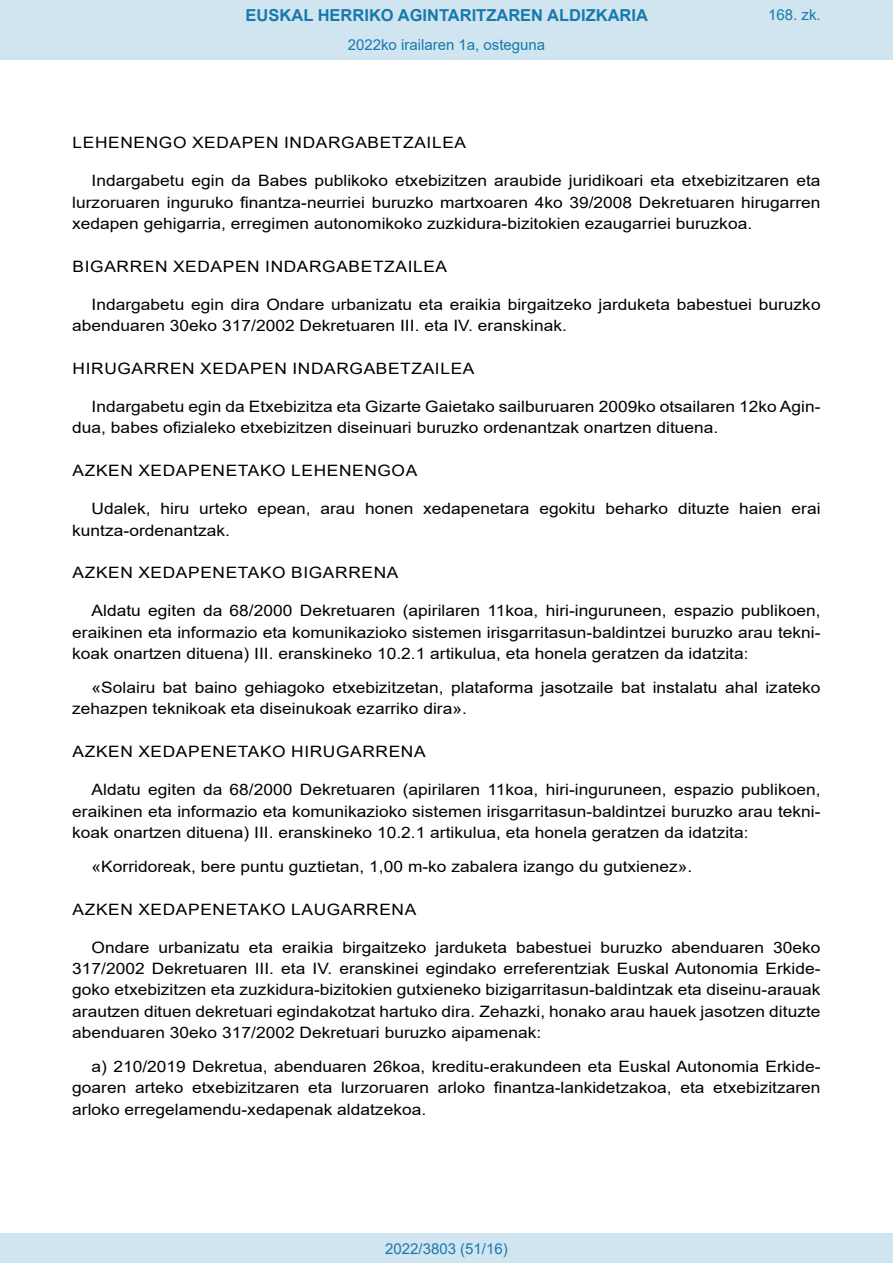
<style>
.page{position:relative;width:893px;height:1263px;background:#fff}
.page>*{position:absolute;margin:0;border:0;box-sizing:border-box;transform-origin:0 0}
.t1{font:700 16.5px "Arial";color:#1879ad}
.BOPVDetalle{font:15.6px/21.3px "Arial";color:#000;text-align:justify;scale:1.11 1}
.BOPVDisposicion{font:15.6px "Arial";letter-spacing:.035em;color:#000;scale:1.11 1}
.Paginacion_Centro{font:15px "Arial";color:#1879ad}
</style>
<div class="page">
<div style="left:0;top:0;width:893px;height:60px;background:#d0e5f0"></div>
<div style="left:0;top:1233px;width:893px;height:30px;background:#d0e5f0"></div>
<p class="t1" style="left:246px;top:3px;width:404px">EUSKAL HERRIKO AGINTARITZAREN ALDIZKARIA</p>
<p class="Paginacion_Centro" style="left:348px;top:35px;width:199px">2022ko irailaren 1a, osteguna</p>
<p class="Paginacion_Centro" style="left:768px;top:5px;width:54px">168. zk.</p>
<p class="BOPVDisposicion" style="left:73px;top:132px;width:356px">LEHENENGO XEDAPEN INDARGABETZAILEA</p>
<p class="BOPVDetalle" style="left:72px;top:170px;width:676px;text-indent:19px">Indargabetu egin da Babes publikoko etxebizitzen araubide juridikoari eta etxebizitzaren eta lurzoruaren inguruko finantza-neurriei buruzko martxoaren 4ko 39/2008 Dekretuaren hirugarren xedapen gehigarria, erregimen autonomikoko zuzkidura-bizitokien ezaugarriei buruzkoa.</p>
<p class="BOPVDisposicion" style="left:73px;top:255px;width:339px">BIGARREN XEDAPEN INDARGABETZAILEA</p>
<p class="BOPVDetalle" style="left:72px;top:294px;width:676px;text-indent:19px">Indargabetu egin dira Ondare urbanizatu eta eraikia birgaitzeko jarduketa babestuei buruzko abenduaren 30eko 317/2002 Dekretuaren III. eta IV. eranskinak.</p>
<p class="BOPVDisposicion" style="left:73px;top:357px;width:363px">HIRUGARREN XEDAPEN INDARGABETZAILEA</p>
<p class="BOPVDetalle" style="left:72px;top:396px;width:676px;text-indent:19px">Indargabetu egin da Etxebizitza eta Gizarte Gaietako sailburuaren 2009ko otsailaren 12ko Agin&shy;dua, babes ofizialeko etxebizitzen diseinuari buruzko ordenantzak onartzen dituena.</p>
<p class="BOPVDisposicion" style="left:73px;top:460px;width:312px">AZKEN XEDAPENETAKO LEHENENGOA</p>
<p class="BOPVDetalle" style="left:72px;top:498px;width:676px;text-indent:19px">Udalek, hiru urteko epean, arau honen xedapenetara egokitu beharko dituzte haien erai kuntza-ordenantzak.</p>
<p class="BOPVDisposicion" style="left:73px;top:562px;width:295px">AZKEN XEDAPENETAKO BIGARRENA</p>
<p class="BOPVDetalle" style="left:72px;top:600px;width:676px;text-indent:19px">Aldatu egiten da 68/2000 Dekretuaren (apirilaren 11koa, hiri-inguruneen, espazio publikoen, eraikinen eta informazio eta komunikazioko sistemen irisgarritasun-baldintzei buruzko arau tekni&shy;koak onartzen dituena) III. eranskineko 10.2.1 artikulua, eta honela geratzen da idatzita:</p>
<p class="BOPVDetalle" style="left:72px;top:677px;width:676px;text-indent:19px">«Solairu bat baino gehiagoko etxebizitzetan, plataforma jasotzaile bat instalatu ahal izateko zehazpen teknikoak eta diseinukoak ezarriko dira».</p>
<p class="BOPVDisposicion" style="left:73px;top:741px;width:320px">AZKEN XEDAPENETAKO HIRUGARRENA</p>
<p class="BOPVDetalle" style="left:72px;top:779px;width:676px;text-indent:19px">Aldatu egiten da 68/2000 Dekretuaren (apirilaren 11koa, hiri-inguruneen, espazio publikoen, eraikinen eta informazio eta komunikazioko sistemen irisgarritasun-baldintzei buruzko arau tekni&shy;koak onartzen dituena) III. eranskineko 10.2.1 artikulua, eta honela geratzen da idatzita:</p>
<p class="BOPVDetalle" style="left:92px;top:856px;width:543px">«Korridoreak, bere puntu guztietan, 1,00 m-ko zabalera izango du gutxienez».</p>
<p class="BOPVDisposicion" style="left:73px;top:898px;width:311px">AZKEN XEDAPENETAKO LAUGARRENA</p>
<p class="BOPVDetalle" style="left:72px;top:936px;width:676px;text-indent:19px">Ondare urbanizatu eta eraikia birgaitzeko jarduketa babestuei buruzko abenduaren 30eko 317/2002 Dekretuaren III. eta IV. eranskinei egindako erreferentziak Euskal Autonomia Erkide&shy;goko etxebizitzen eta zuzkidura-bizitokien gutxieneko bizigarritasun-baldintzak eta diseinu-arauak arautzen dituen dekretuari egindakotzat hartuko dira. Zehazki, honako arau hauek jasotzen dituzte abenduaren 30eko 317/2002 Dekretuari buruzko aipamenak:</p>
<p class="BOPVDetalle" style="left:72px;top:1056px;width:676px;text-indent:19px">a) 210/2019 Dekretua, abenduaren 26koa, kreditu-erakundeen eta Euskal Autonomia Erkide&shy;goaren arteko etxebizitzaren eta lurzoruaren arloko finantza-lankidetzakoa, eta etxebizitzaren arloko erregelamendu-xedapenak aldatzekoa.</p>
<p class="Paginacion_Centro" style="left:385px;top:1238px;width:124px">2022/3803 (51/16)</p>
</div>
